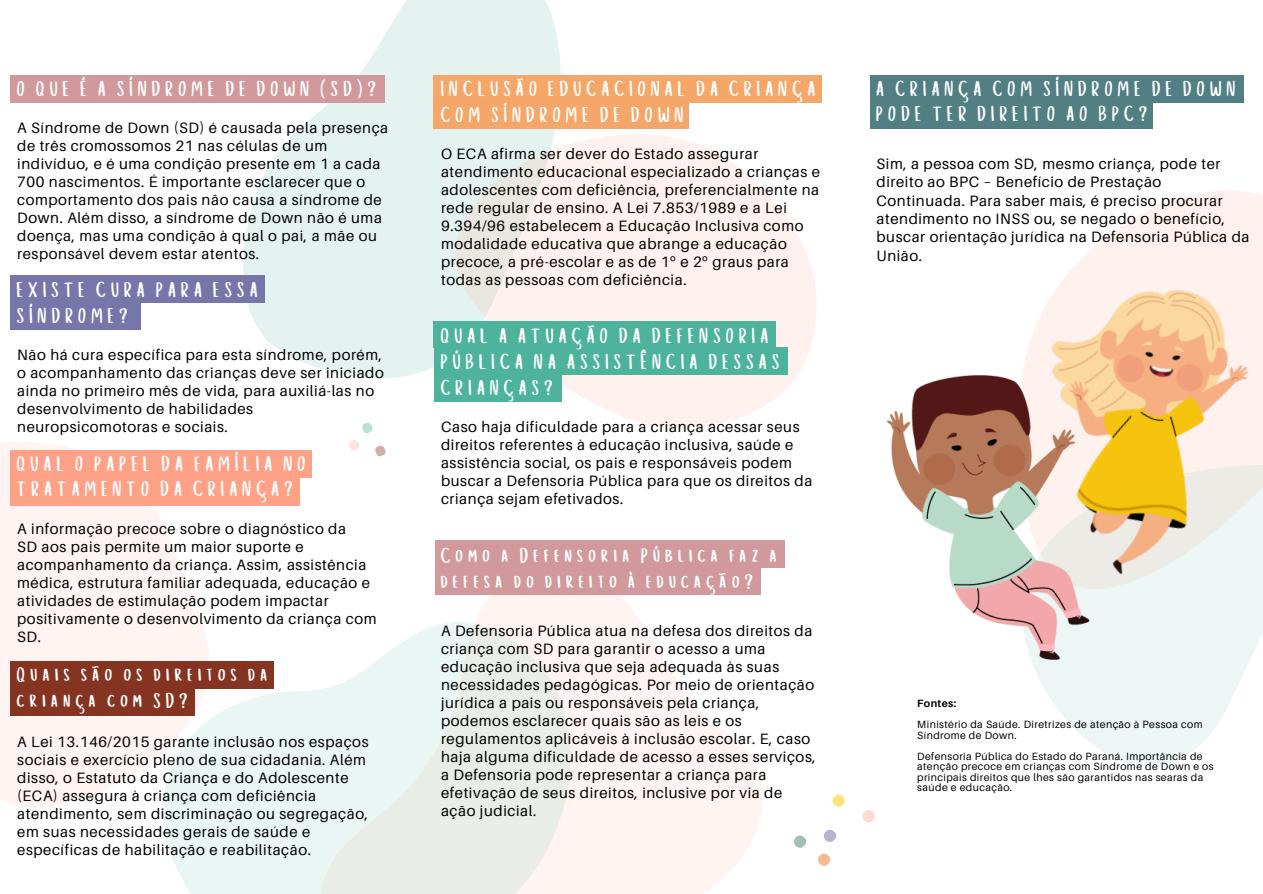
<style>
.page{position:relative;width:1263px;height:894px;background:#fff}
.page>*{position:absolute;margin:0;border:0;box-sizing:border-box;transform-origin:0 0}
.t1{font:21px/25.8px "Cup Cakes";letter-spacing:.04em;color:#fff}
.t2{font:15px/18px "Aileron";letter-spacing:.04em;color:#000}
.t3{font:10.5px/10.5px "Aileron";letter-spacing:.04em;color:#000}
.t4{font:700 10.5px "Aileron";letter-spacing:.04em;color:#000}
.s1{font-family:"Noto Sans"}
</style>
<div class="page">
<svg style="left:210px;top:0;width:351px;height:378px;fill:#e5f3f0"></svg>
<svg style="left:435px;top:540px;width:350px;height:353px;fill:#fff4f1"></svg>
<svg style="left:162px;top:621px;width:409px;height:272px"></svg>
<svg style="left:434px;top:102px;width:388px;height:326px;fill:#fff1ed"></svg>
<svg style="left:1139px;top:190px;width:124px;height:26px;fill:#fff2ee"></svg>
<svg style="left:1050px;top:631px;width:213px;height:135px;fill:#ecf6f4"></svg>
<svg style="left:0;top:442px;width:223px;height:376px;fill:#fff4f1"></svg>
<div style="left:11px;top:75px;width:374px;height:27px;background:#d1999c"></div>
<div style="left:434px;top:75px;width:388px;height:27px;background:#f5a76a"></div>
<div style="left:434px;top:102px;width:255px;height:27px;background:#f5a76a"></div>
<div style="left:434px;top:321px;width:342px;height:26px;background:#4db39c"></div>
<div style="left:11px;top:276px;width:254px;height:26px;background:#7776ab"></div>
<div style="left:11px;top:450px;width:301px;height:27px;background:#ffa187"></div>
<div style="left:11px;top:478px;width:289px;height:27px;background:#ffa187"></div>
<div style="left:870px;top:75px;width:373px;height:27px;background:#517f84"></div>
<div style="left:870px;top:102px;width:283px;height:27px;background:#517f84"></div>
<div style="left:11px;top:661px;width:263px;height:27px;background:#853421"></div>
<div style="left:434px;top:347px;width:353px;height:27px;background:#4db39c"></div>
<div style="left:436px;top:540px;width:349px;height:27px;background:#d1999c"></div>
<div style="left:436px;top:567px;width:325px;height:27px;background:#d1999c"></div>
<div style="left:434px;top:374px;width:127px;height:27px;background:#4db39c"></div>
<div style="left:11px;top:302px;width:130px;height:27px;background:#7776ab"></div>
<div style="left:11px;top:688px;width:184px;height:27px;background:#853421"></div>
<svg style="left:832px;top:794px;width:13px;height:13px"></svg>
<svg style="left:862px;top:810px;width:13px;height:13px"></svg>
<svg style="left:823px;top:829px;width:14px;height:13px"></svg>
<svg style="left:794px;top:835px;width:13px;height:13px"></svg>
<svg style="left:818px;top:853px;width:13px;height:13px"></svg>
<svg style="left:349px;top:422px;width:37px;height:35px"></svg>
<img style="left:886px;top:375px;width:237px;height:323px">
<img style="left:969px;top:216px;width:294px;height:415px">
<p class="t1" style="left:17px;top:76px;width:365px">O QUE É A SÍNDROME DE DOWN (SD)?</p>
<p class="t2" style="left:17px;top:118px;width:372px">A Síndrome de Down (SD) é causada pela presença de três cromossomos 21 nas células de um indivíduo, e é uma condição presente em 1 a cada 700 nascimentos. É importante esclarecer que o comportamento dos pais não causa a síndrome de Down. Além disso, a síndrome de Down não é uma doença, mas uma condição à qual o pai, a mãe ou responsável devem estar atentos.</p>
<p class="t1" style="left:17px;top:278px;width:247px">EXISTE CURA PARA ESSA</p>
<p class="t1" style="left:17px;top:304px;width:116px">SÍNDROME?</p>
<p class="t2" style="left:17px;top:345px;width:368px">Não há cura específica para esta síndrome, porém, o acompanhamento das crianças deve ser iniciado ainda no primeiro mês de vida, para auxiliá-las no desenvolvimento de habilidades neuropsicomotoras e sociais.</p>
<p class="t1" style="left:17px;top:451px;width:295px">QUAL O PAPEL DA FAMÍLIA NO<br>TRATAMENTO DA CRIANÇA?</p>
<p class="t2" style="left:17px;top:519px;width:330px">A informação precoce sobre o diagnóstico da</p>
<p class="t2" style="left:17px;top:537px;width:361px">SD aos pais permite um maior suporte e acompanhamento da criança. Assim, assistência médica, estrutura familiar adequada, educação e atividades de estimulação podem impactar positivamente o desenvolvimento da criança com SD.</p>
<p class="t1" style="left:17px;top:662px;width:257px">Quais são os direitos da</p>
<p class="t1" style="left:17px;top:688px;width:177px">criança com SD?</p>
<p class="t2" style="left:17px;top:732px;width:353px">A Lei 13.146/2015 garante inclusão nos espaços sociais e exercício pleno de sua cidadania. Além disso, o Estatuto da Criança e do Adolescente (ECA) assegura à criança com deficiência atendimento, sem discriminação ou segregação, em suas necessidades gerais de saúde e específicas de habilitação e reabilitação.</p>
<p class="t1" style="left:441px;top:76px;width:380px">INCLUSÃO EDUCACIONAL DA CRIANÇA<br>COM SÍNDROME DE DOWN</p>
<p class="t2" style="left:441px;top:144px;width:380px">O ECA afirma ser dever do Estado assegurar atendimento educacional especializado a crianças e adolescentes com deficiência, preferencialmente na rede regular de ensino. A Lei 7.853/1989 e a Lei 9.394/96 estabelecem a Educação Inclusiva como modalidade educativa que abrange a educação precoce, a pré-escolar e as de 1<span class="s1">º</span> e 2<span class="s1">º</span> graus para todas as pessoas com deficiência.</p>
<p class="t1" style="left:441px;top:324px;width:344px">QUAL A ATUAÇÃO DA DEFENSORIA<br>PÚBLICA NA ASSISTÊNCIA DESSAS<br>CRIANÇAS?</p>
<p class="t2" style="left:441px;top:417px;width:373px">Caso haja dificuldade para a criança acessar seus direitos referentes à educação inclusiva, saúde e assistência social, os pais e responsáveis podem buscar a Defensoria Pública para que os direitos da criança sejam efetivados.</p>
<p class="t1" style="left:441px;top:543px;width:342px">Como a Defensoria Pública faz a defesa do direito à educação?</p>
<p class="t2" style="left:441px;top:621px;width:376px">A Defensoria Pública atua na defesa dos direitos da criança com SD para garantir o acesso a uma educação inclusiva que seja adequada às suas necessidades pedagógicas. Por meio de orientação jurídica a pais ou responsáveis pela criança, podemos esclarecer quais são as leis e os regulamentos aplicáveis à inclusão escolar. E, caso haja alguma dificuldade de acesso a esses serviços, a Defensoria pode representar a criança para efetivação de seus direitos, inclusive por via de ação judicial.</p>
<p class="t1" style="left:876px;top:77px;width:365px;line-height:25.3px">A CRIANÇA COM SÍNDROME DE DOWN<br>PODE TER DIREITO AO BPC?</p>
<p class="t2" style="left:876px;top:154px;width:374px">Sim, a pessoa com SD, mesmo criança, pode ter direito ao BPC – Benefício de Prestação Continuada. Para saber mais, é preciso procurar atendimento no INSS ou, se negado o benefício, buscar orientação jurídica na Defensoria Pública da União.</p>
<p class="t4" style="left:917px;top:696px;width:41px">Fontes:</p>
<p class="t3" style="left:917px;top:718px;width:287px">Ministério da Saúde. Diretrizes de atenção à Pessoa com<br>Síndrome de Down.</p>
<p class="t3" style="left:917px;top:750px;width:298px">Defensoria Pública do Estado do Paraná. Importância de atenção precoce em crianças com Síndrome de Down e os principais direitos que lhes são garantidos nas searas da saúde e educação.</p>
</div>
